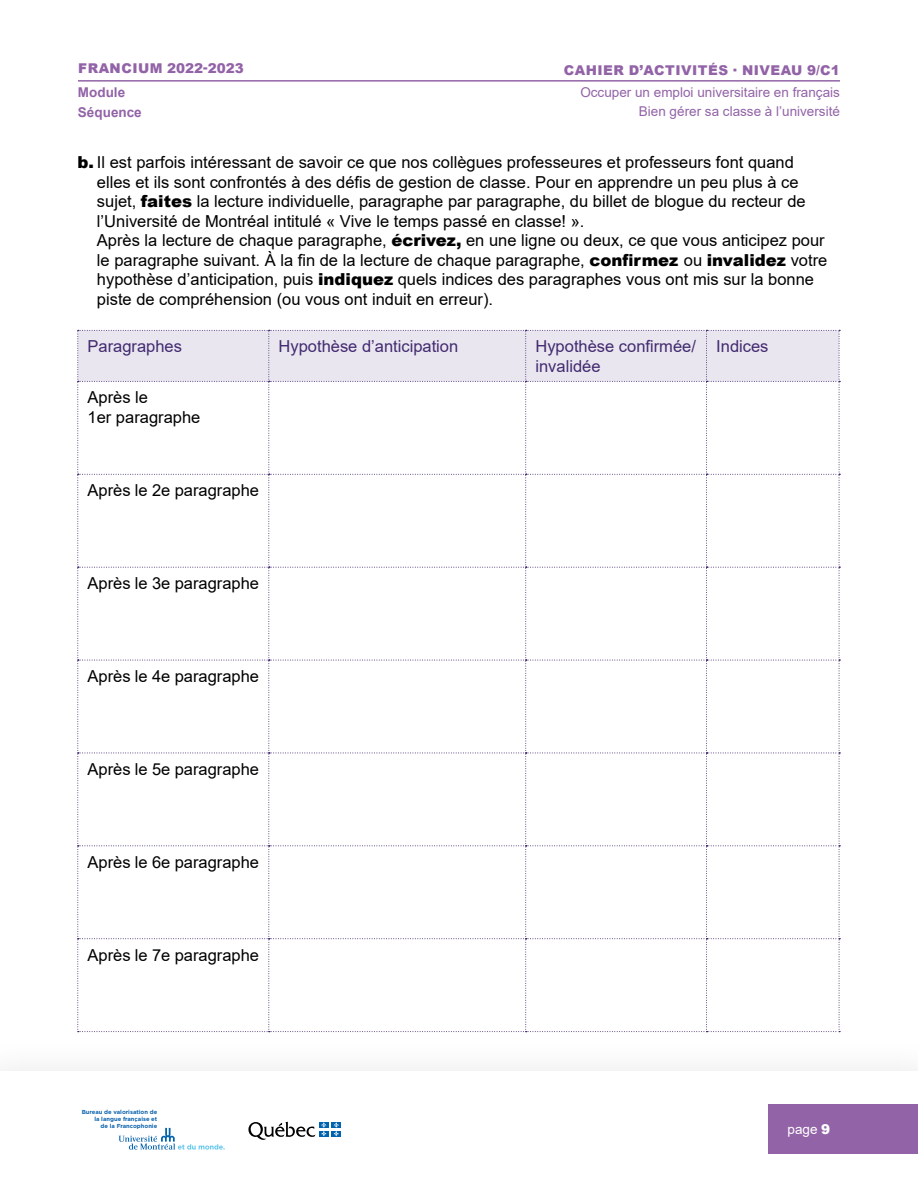
<style>
.page{position:relative;width:918px;height:1188px;background:#fff}
.page>*{position:absolute;margin:0;border:0;box-sizing:border-box;transform-origin:0 0}
.t1{font:16.5px/19.5px "Arial";color:#000}
.t2{font:16.5px/19.5px "Arial";color:#422a6f}
.t3{font:13.5px "Arial";color:#9263a7}
.t4{font:900 13.5px "Arial";letter-spacing:.035em;color:#9263a7}
.t5{font:700 13.5px "Arial";color:#9263a7}
.t6{font:13.5px "Arial";color:#fff}
.t7{font:700 5.85px/6.8px "Gotham";color:#0f65af;text-align:right}
.s1{font-weight:900}
</style>
<div class="page">
<div style="left:768px;top:1105px;width:150px;height:49px;background:#9263a7"></div>
<hr style="left:78px;top:80px;width:195px;height:2px;background:#9263a7">
<hr style="left:273px;top:80px;width:567px;height:2px;background:#9263a7">
<div style="left:319px;top:1122px;width:10px;height:6px;background:#0063af"></div>
<div style="left:331px;top:1122px;width:10px;height:6px;background:#0063af"></div>
<div style="left:319px;top:1131px;width:10px;height:6px;background:#0063af"></div>
<svg style="left:248px;top:1122px;width:78px;height:18px"></svg>
<div style="left:331px;top:1131px;width:10px;height:6px;background:#0063af"></div>
<svg style="left:334px;top:1122px;width:5px;height:14px"></svg>
<svg style="left:119px;top:1128px;width:106px;height:22px"></svg>
<svg style="left:77px;top:330px;width:763px;height:702px"></svg>
<p class="t4" style="left:78px;top:59px;width:167px">FRANCIUM 2022-2023</p>
<p class="t4" style="left:564px;top:60px;width:278px">CAHIER D’ACTIVITÉS · NIVEAU 9/C1</p>
<p class="t5" style="left:78px;top:82px;width:49px">Module</p>
<p class="t3" style="left:580px;top:83px;width:261px">Occuper un emploi universitaire en français</p>
<p class="t5" style="left:78px;top:103px;width:65px">Séquence</p>
<p class="t3" style="left:639px;top:101px;width:203px">Bien gérer sa classe à l’université</p>
<p class="t1" style="left:97px;top:152px;width:732px;text-indent:-20px"><span class="s1">b.</span> Il est parfois intéressant de savoir ce que nos collègues professeures et professeurs font quand elles et ils sont confrontés à des défis de gestion de classe. Pour en apprendre un peu plus à ce sujet, <span class="s1">faites</span> la lecture individuelle, paragraphe par paragraphe, du billet de blogue du recteur de l’Université de Montréal intitulé « Vive le temps passé en classe! ».<br>Après la lecture de chaque paragraphe, <span class="s1">écrivez,</span> en une ligne ou deux, ce que vous anticipez pour le paragraphe suivant. À la fin de la lecture de chaque paragraphe, <span class="s1">confirmez</span> ou <span class="s1">invalidez</span> votre hypothèse d’anticipation, puis <span class="s1">indiquez</span> quels indices des paragraphes vous ont mis sur la bonne piste de compréhension (ou vous ont induit en erreur).</p>
<p class="t2" style="left:88px;top:337px;width:96px">Paragraphes</p>
<p class="t2" style="left:279px;top:337px;width:181px">Hypothèse d’anticipation</p>
<p class="t2" style="left:535px;top:337px;width:162px">Hypothèse confirmée/ invalidée</p>
<p class="t2" style="left:716px;top:337px;width:54px">Indices</p>
<p class="t1" style="left:88px;top:388px;width:114px">Après le<br>1er paragraphe</p>
<p class="t1" style="left:88px;top:480px;width:173px">Après le 2e paragraphe</p>
<p class="t1" style="left:88px;top:573px;width:173px">Après le 3e paragraphe</p>
<p class="t1" style="left:88px;top:666px;width:173px">Après le 4e paragraphe</p>
<p class="t1" style="left:88px;top:759px;width:173px">Après le 5e paragraphe</p>
<p class="t1" style="left:88px;top:852px;width:173px">Après le 6e paragraphe</p>
<p class="t1" style="left:88px;top:945px;width:173px">Après le 7e paragraphe</p>
<p class="t7" style="left:82px;top:1109px;width:77px">Bureau de valorisation de la langue française et<br>de la Francophonie</p>
<p class="t6" style="left:788px;top:1120px;width:44px">page <span class="s1">9</span></p>
</div>
